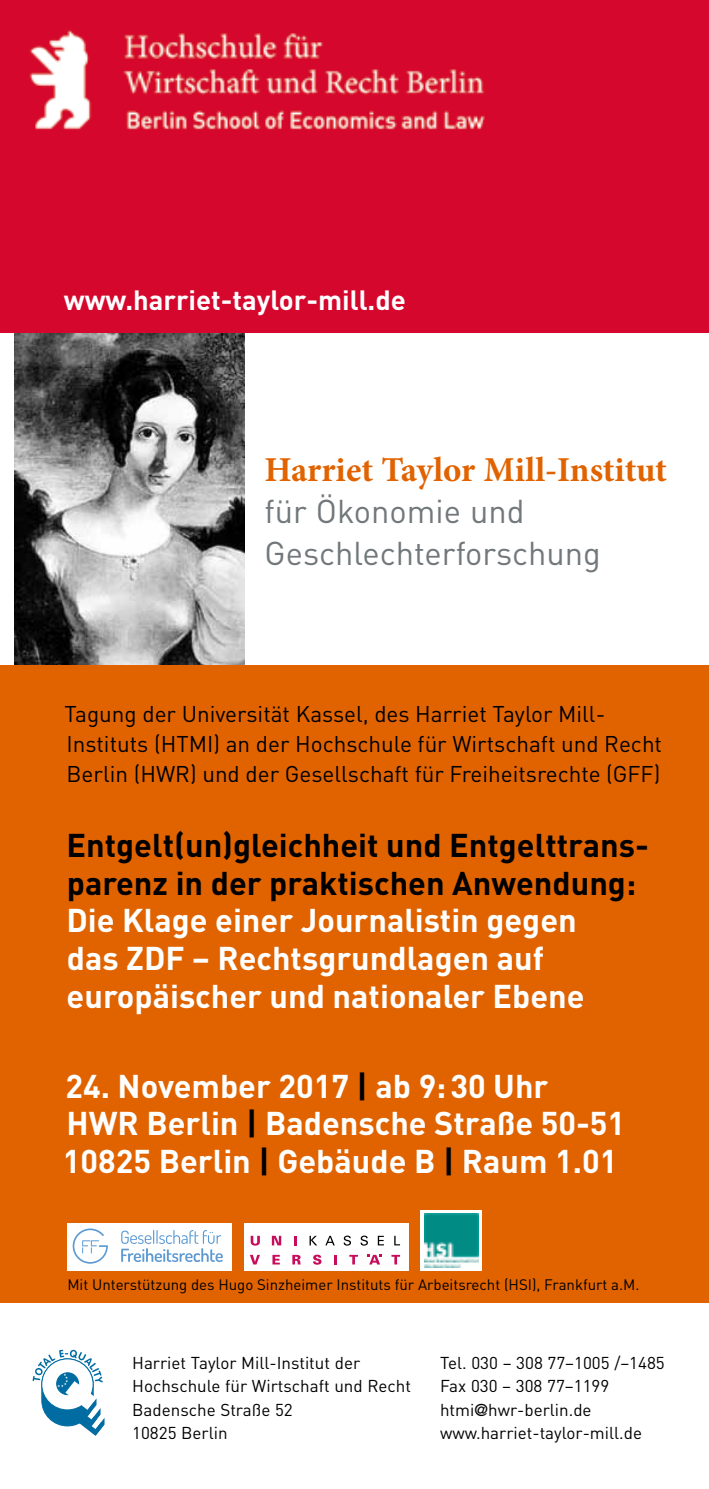
<style>
.page{position:relative;width:709px;height:1489px;background:#fff}
.page>*{position:absolute;margin:0;border:0;box-sizing:border-box;transform-origin:0 0}
.t1{font:700 35px "Minion Pro";letter-spacing:-.005em;color:#e16300}
.t2{font:700 32.5px/37.5px "DIN";color:#fff}
.t3{font:700 32.5px/37.5px "DIN";color:#000}
.t4{font:32.5px/42px "DIN";color:#71777a}
.t5{font:700 27.5px "DIN";color:#fff}
.t6{font:22.5px/30px "DIN";color:#000}
.t7{font:17px/23.2px "DIN Regular Alternate";color:#000}
.t8{font:17px/23.2px "DIN";color:#000}
.t9{font:15px "DIN";color:#000}
.s1{color:#000}
.s2{font-family:"DIN"}
.s3{font-family:"DIN Mittelschrift"}
</style>
<div class="page">
<img style="left:14px;top:333px;width:230px;height:332px">
<div style="left:0;top:0;width:709px;height:333px;background:#d5072d"></div>
<img style="left:29px;top:30px;width:456px;height:100px">
<div style="left:0;top:665px;width:709px;height:637px;background:#e16300"></div>
<svg style="left:33px;top:1349px;width:71px;height:86px"></svg>
<div style="left:67px;top:1222px;width:165px;height:48px;background:#fff"></div>
<svg style="left:121px;top:1230px;width:102px;height:31px"></svg>
<svg style="left:73px;top:1228px;width:35px;height:35px"></svg>
<div style="left:244px;top:1222px;width:165px;height:48px;background:#fff"></div>
<svg style="left:309px;top:1235px;width:8px;height:10px"></svg>
<svg style="left:325px;top:1235px;width:10px;height:10px"></svg>
<svg style="left:343px;top:1235px;width:8px;height:10px"></svg>
<svg style="left:360px;top:1235px;width:8px;height:10px"></svg>
<svg style="left:378px;top:1235px;width:6px;height:10px"></svg>
<svg style="left:394px;top:1235px;width:6px;height:10px"></svg>
<svg style="left:250px;top:1254px;width:10px;height:10px"></svg>
<svg style="left:272px;top:1254px;width:8px;height:10px"></svg>
<svg style="left:292px;top:1254px;width:9px;height:10px"></svg>
<svg style="left:313px;top:1254px;width:8px;height:10px"></svg>
<svg style="left:334px;top:1255px;width:3px;height:9px"></svg>
<svg style="left:349px;top:1254px;width:9px;height:10px"></svg>
<svg style="left:391px;top:1254px;width:9px;height:10px"></svg>
<svg style="left:251px;top:1235px;width:9px;height:10px"></svg>
<svg style="left:272px;top:1235px;width:9px;height:10px"></svg>
<svg style="left:294px;top:1236px;width:3px;height:9px"></svg>
<svg style="left:367px;top:1254px;width:15px;height:10px"></svg>
<svg style="left:420px;top:1210px;width:62px;height:60px"></svg>
<img style="left:424px;top:1213px;width:54px;height:53px">
<p class="t5" style="left:64px;top:282px;width:344px">www.harriet-taylor-mill.de</p>
<p class="t1" style="left:264px;top:445px;width:404px">Harriet Taylor Mill-Institut</p>
<p class="t4" style="left:264px;top:490px;width:338px">für Ökonomie und<br>Geschlechterforschung</p>
<p class="t6" style="left:65px;top:698px;width:599px">Tagung der Universität Kassel, des Harriet Taylor Mill-<br>Instituts (HTMI) an der Hochschule für Wirtschaft und Recht<br>Berlin (HWR) und der Gesellschaft für Freiheitsrechte (GFF)</p>
<p class="t3" style="left:66px;top:825px;width:584px">Entgelt(un)gleichheit und Entgelttrans&shy;parenz in der praktischen Anwendung:</p>
<p class="t2" style="left:66px;top:900px;width:519px">Die Klage einer Journalistin gegen das ZDF – Rechtsgrundlagen auf europäischer und nationaler Ebene</p>
<p class="t2" style="left:63px;top:1065px;width:564px">24. November 2017 <span class="s1">|</span> ab 9:30 Uhr<br>HWR Berlin <span class="s1">|</span> Badensche Straße 50-51<br>10825 Berlin <span class="s1">|</span> Gebäude B <span class="s1">|</span> Raum 1.01</p>
<p class="t9" style="left:67px;top:1275px;width:573px">Mit Unterstützung des Hugo Sinzheimer Instituts für Arbeitsrecht (HSI), Frankfurt a.M.</p>
<p class="t7" style="left:132px;top:1350px;width:280px">Harriet Taylor Mill-Institut der<br>Hochschule für Wirtschaft und Recht<br>Badensche Straße <span class="s2">52<br>10825</span> Berlin</p>
<p class="t8" style="left:440px;top:1350px;width:226px">Tel. 030 – 308 77–1005 /–1485<br>Fax 030 – 308 77–1199 htmi<span class="s3">@</span>hwr-berlin.de www.harriet-taylor-mill.de</p>
</div>
